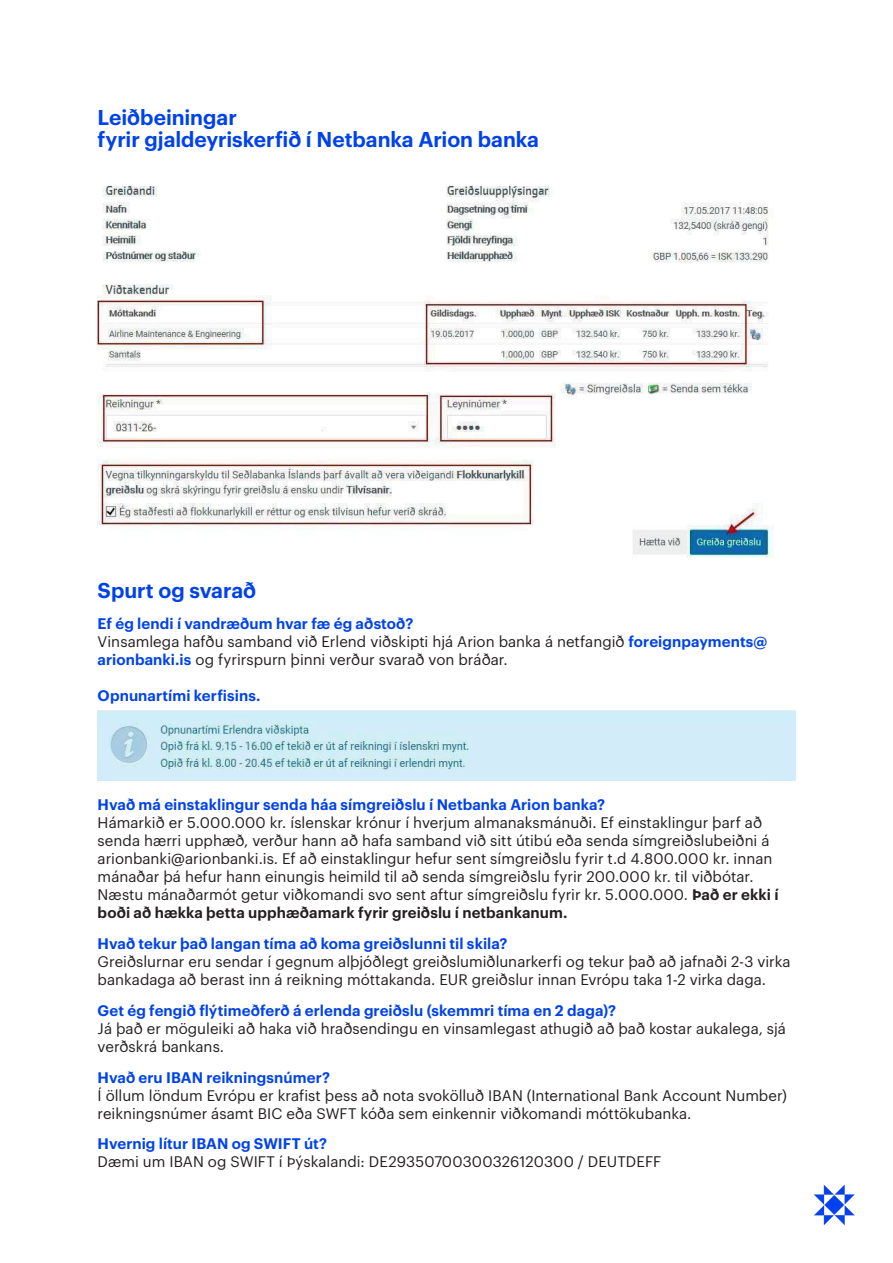
<style>
.page{position:relative;width:893px;height:1263px;background:#fff}
.page>*{position:absolute;margin:0;border:0;box-sizing:border-box;transform-origin:0 0}
.t1{font:600 21px/22.5px "Graphik";letter-spacing:-.005em;color:#0042ea}
.t2{font:15px/18px "Graphik";color:#231f20}
.t3{font:600 15px "Graphik";letter-spacing:.005em;color:#0042ea}
.s1{font-weight:600;color:#0042ea}
.s2{font-weight:600}
</style>
<div class="page">
<img style="left:815px;top:1185px;width:40px;height:39px">
<img style="left:98px;top:185px;width:676px;height:373px">
<img style="left:98px;top:711px;width:697px;height:69px">
<h1 class="t1" style="left:98px;top:104px;width:443px">Leiðbeiningar<br>fyrir gjaldeyriskerfið í Netbanka Arion banka</h1>
<h1 class="t1" style="left:98px;top:577px;width:160px">Spurt og svarað</h1>
<p class="t2" style="left:98px;top:613px;width:671px"><span class="s1">Ef ég lendi í vandræðum hvar fæ ég aðstoð?<br></span>Vinsamlega hafðu samband við Erlend viðskipti hjá Arion banka á netfangið <span class="s1">foreignpayments@ arionbanki.is</span> og fyrirspurn þinni verður svarað von bráðar.</p>
<p class="t3" style="left:98px;top:684px;width:164px">Opnunartími kerfisins.</p>
<p class="t3" style="left:98px;top:793px;width:509px">Hvað má einstaklingur senda háa símgreiðslu í Netbanka Arion banka?</p>
<p class="t2" style="left:98px;top:812px;width:682px">Hámarkið er 5.000.000 kr. íslenskar krónur í hverjum almanaksmánuði. Ef einstaklingur þarf að senda hærri upphæð, verður hann að hafa samband við sitt útibú eða senda símgreiðslubeiðni á arionbanki@arionbanki.is. Ef að einstaklingur hefur sent símgreiðslu fyrir t.d 4.800.000 kr. innan mánaðar þá hefur hann einungis heimild til að senda símgreiðslu fyrir 200.000 kr. til viðbótar.<br>Næstu mánaðarmót getur viðkomandi svo sent aftur símgreiðslu fyrir kr. 5.000.000. <span class="s2">Það er ekki í boði að hækka þetta upphæðamark fyrir greiðslu í netbankanum.</span></p>
<p class="t3" style="left:98px;top:932px;width:411px">Hvað tekur það langan tíma að koma greiðslunni til skila?</p>
<p class="t2" style="left:98px;top:951px;width:694px">Greiðslurnar eru sendar í gegnum alþjóðlegt greiðslumiðlunarkerfi og tekur það að jafnaði 2-3 virka bankadaga að berast inn á reikning móttakanda. EUR greiðslur innan Evrópu taka 1-2 virka daga.</p>
<p class="t3" style="left:98px;top:999px;width:520px">Get ég fengið flýtimeðferð á erlenda greiðslu (skemmri tíma en 2 daga)?</p>
<p class="t2" style="left:98px;top:1018px;width:690px">Já það er möguleiki að haka við hraðsendingu en vinsamlegast athugið að það kostar aukalega, sjá verðskrá bankans.</p>
<p class="t3" style="left:98px;top:1065px;width:234px">Hvað eru IBAN reikningsnúmer?</p>
<p class="t2" style="left:98px;top:1085px;width:691px">Í öllum löndum Evrópu er krafist þess að nota svokölluð IBAN (International Bank Account Number) reikningsnúmer ásamt BIC eða SWFT kóða sem einkennir viðkomandi móttökubanka.</p>
<p class="t3" style="left:98px;top:1132px;width:231px">Hvernig lítur IBAN og SWIFT út?</p>
<p class="t2" style="left:98px;top:1151px;width:565px">Dæmi um IBAN og SWIFT í Þýskalandi: DE29350700300326120300 / DEUTDEFF</p>
</div>
